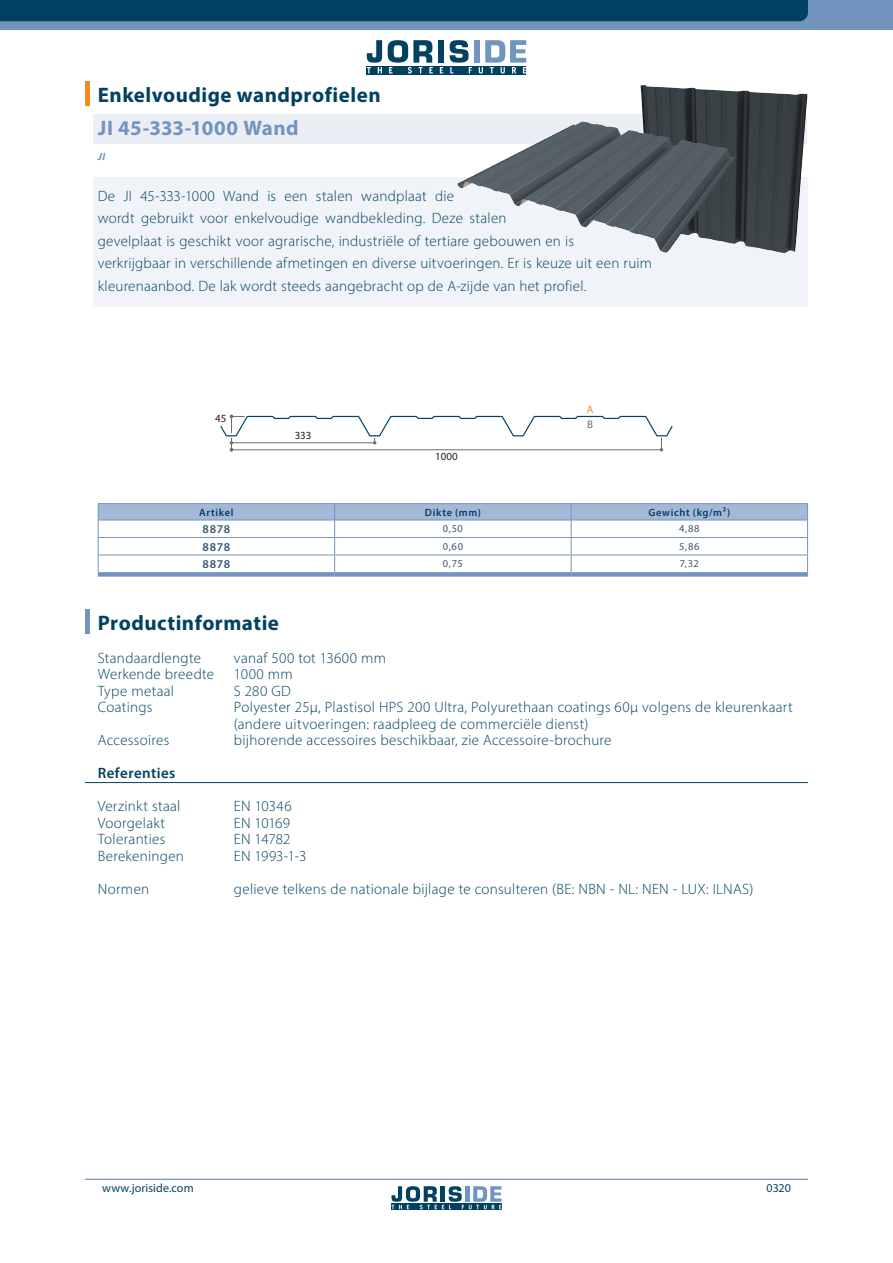
<style>
.page{position:relative;width:893px;height:1263px;background:#fff}
.page>*{position:absolute;margin:0;border:0;box-sizing:border-box;transform-origin:0 0}
.t1{font:700 21px/33px "Myriad Pro";letter-spacing:.025em;color:#024161}
.t2{font:300 15px/22.5px "Myriad Pro";letter-spacing:.02em;color:#024161}
.t3{font:600 15px "Myriad Pro";letter-spacing:.025em;color:#024161}
.t4{font:12px "Myriad Pro";letter-spacing:.01em;color:#024161}
.t5{font:600 12px "Myriad Pro";letter-spacing:.045em;color:#3a5876}
.t6{font:10.95px "Myriad Pro";color:#231f20}
.t7{font:10.95px/14.5px "Myriad Pro";color:#f68922}
.t8{font:600 10.5px "Myriad Pro";letter-spacing:.065em;color:#024161}
.t9{font:10.5px "Myriad Pro";letter-spacing:.06em;color:#3a5876}
.t10{font:italic 700 10.5px "Myriad Pro";color:#7295c0}
.s1{color:#7295c0}
.s2{color:#6c6d70}
</style>
<div class="page">
<hr style="left:85px;top:82px;width:4px;height:24px;background:#f68b1f">
<div style="left:94px;top:115px;width:713px;height:29px;background:#ebeff5"></div>
<div style="left:94px;top:177px;width:714px;height:130px;background:#f0f4f8"></div>
<div style="left:98px;top:572px;width:237px;height:5px;background:#7295c0"></div>
<div style="left:335px;top:572px;width:236px;height:5px;background:#7295c0"></div>
<div style="left:571px;top:572px;width:237px;height:5px;background:#7295c0"></div>
<hr style="left:571px;top:503px;width:237px;height:1px;background:#7295c0">
<hr style="left:98px;top:503px;width:237px;height:1px;background:#7295c0">
<hr style="left:335px;top:503px;width:236px;height:1px;background:#7295c0">
<svg style="left:98px;top:504px;width:710px;height:68px"></svg>
<hr style="left:98px;top:520px;width:237px;height:1px;background:#7295c0">
<hr style="left:335px;top:520px;width:236px;height:1px;background:#7295c0">
<hr style="left:85px;top:610px;width:4px;height:24px;background:#7295c0">
<hr style="left:85px;top:782px;width:723px;height:1px;background:#024161">
<svg style="left:220px;top:415px;width:453px;height:36px"></svg>
<img style="left:640px;top:85px;width:168px;height:168px">
<img style="left:457px;top:121px;width:220px;height:132px">
<div style="left:0;top:0;width:893px;height:30px;background:#7295c0"></div>
<div style="left:0;top:0;width:808px;height:21px;background:#024161"></div>
<div style="left:367px;top:66px;width:159px;height:9px;background:#024161"></div>
<div style="left:438px;top:40px;width:6px;height:23px;background:#024161"></div>
<div style="left:474px;top:40px;width:6px;height:23px;background:#7295c0"></div>
<svg style="left:367px;top:40px;width:15px;height:33px"></svg>
<svg style="left:388px;top:40px;width:45px;height:34px"></svg>
<svg style="left:440px;top:67px;width:3px;height:6px"></svg>
<svg style="left:450px;top:40px;width:22px;height:33px"></svg>
<svg style="left:479px;top:40px;width:47px;height:34px"></svg>
<svg style="left:391px;top:1209px;width:110px;height:1px"></svg>
<svg style="left:391px;top:1186px;width:110px;height:23px"></svg>
<hr style="left:85px;top:1179px;width:723px;height:1px;background:#7295c0">
<p class="t1" style="left:98px;top:77px;width:284px">Enkelvoudige wandprofielen<br><span class="s1">JI 45-333-1000 Wand</span></p>
<p class="t10" style="left:98px;top:150px;width:9px">JI</p>
<p class="t2" style="left:98px;top:184px;width:556px">De JI 45-333-1000 Wand is een stalen wandplaat die<br>wordt gebruikt voor enkelvoudige wandbekleding. Deze stalen<br>gevelplaat is geschikt voor agrarische, industriële of tertiare gebouwen en is<br>verkrijgbaar in verschillende afmetingen en diverse uitvoeringen. Er is keuze uit een ruim kleurenaanbod. De lak wordt steeds aangebracht op de A-zijde van het profiel.</p>
<p class="t6" style="left:215px;top:412px;width:13px">45</p>
<p class="t7" style="left:587px;top:402px;width:8px">A<br><span class="s2">B</span></p>
<p class="t6" style="left:295px;top:429px;width:18px">333</p>
<p class="t6" style="left:435px;top:450px;width:24px">1000</p>
<p class="t8" style="left:199px;top:505px;width:36px">Artikel</p>
<p class="t8" style="left:425px;top:505px;width:58px">Dikte (mm)</p>
<p class="t8" style="left:648px;top:505px;width:83px">Gewicht (kg/m2)</p>
<p class="t5" style="left:203px;top:522px;width:29px">8878</p>
<p class="t9" style="left:443px;top:522px;width:22px">0,50</p>
<p class="t9" style="left:679px;top:522px;width:22px">4,88</p>
<p class="t5" style="left:203px;top:539px;width:29px">8878</p>
<p class="t9" style="left:443px;top:540px;width:22px">0,60</p>
<p class="t9" style="left:679px;top:540px;width:22px">5,86</p>
<p class="t5" style="left:203px;top:557px;width:29px">8878</p>
<p class="t9" style="left:443px;top:557px;width:21px">0,75</p>
<p class="t9" style="left:680px;top:557px;width:21px">7,32</p>
<p class="t1" style="left:98px;top:605px;width:183px">Productinformatie</p>
<p class="t2" style="left:98px;top:646px;width:105px">Standaardlengte</p>
<p class="t2" style="left:234px;top:646px;width:154px">vanaf 500 tot 13600 mm</p>
<p class="t2" style="left:98px;top:663px;width:118px">Werkende breedte</p>
<p class="t2" style="left:234px;top:663px;width:60px">1000 mm</p>
<p class="t2" style="left:98px;top:679px;width:78px">Type metaal</p>
<p class="t2" style="left:234px;top:679px;width:58px">S 280 GD</p>
<p class="t2" style="left:98px;top:696px;width:56px">Coatings</p>
<p class="t2" style="left:234px;top:699px;width:560px;line-height:16.5px">Polyester 25µ, Plastisol HPS 200 Ultra, Polyurethaan coatings 60µ volgens de kleurenkaart (andere uitvoeringen: raadpleeg de commerciële dienst)</p>
<p class="t2" style="left:98px;top:729px;width:73px">Accessoires</p>
<p class="t2" style="left:234px;top:729px;width:379px">bijhorende accessoires beschikbaar, zie Accessoire-brochure</p>
<p class="t3" style="left:98px;top:763px;width:79px">Referenties</p>
<p class="t2" style="left:98px;top:795px;width:84px">Verzinkt staal</p>
<p class="t2" style="left:234px;top:795px;width:59px">EN 10346</p>
<p class="t2" style="left:98px;top:811px;width:69px">Voorgelakt</p>
<p class="t2" style="left:234px;top:811px;width:58px">EN 10169</p>
<p class="t2" style="left:98px;top:828px;width:69px">Toleranties</p>
<p class="t2" style="left:234px;top:828px;width:58px">EN 14782</p>
<p class="t2" style="left:98px;top:844px;width:88px">Berekeningen</p>
<p class="t2" style="left:234px;top:844px;width:74px">EN 1993-1-3</p>
<p class="t2" style="left:98px;top:877px;width:53px">Normen</p>
<p class="t2" style="left:234px;top:877px;width:521px">gelieve telkens de nationale bijlage te consulteren (BE: NBN - NL: NEN - LUX: ILNAS)</p>
<p class="t4" style="left:102px;top:1181px;width:93px">www.joriside.com</p>
<p class="t4" style="left:767px;top:1181px;width:26px">0320</p>
</div>
